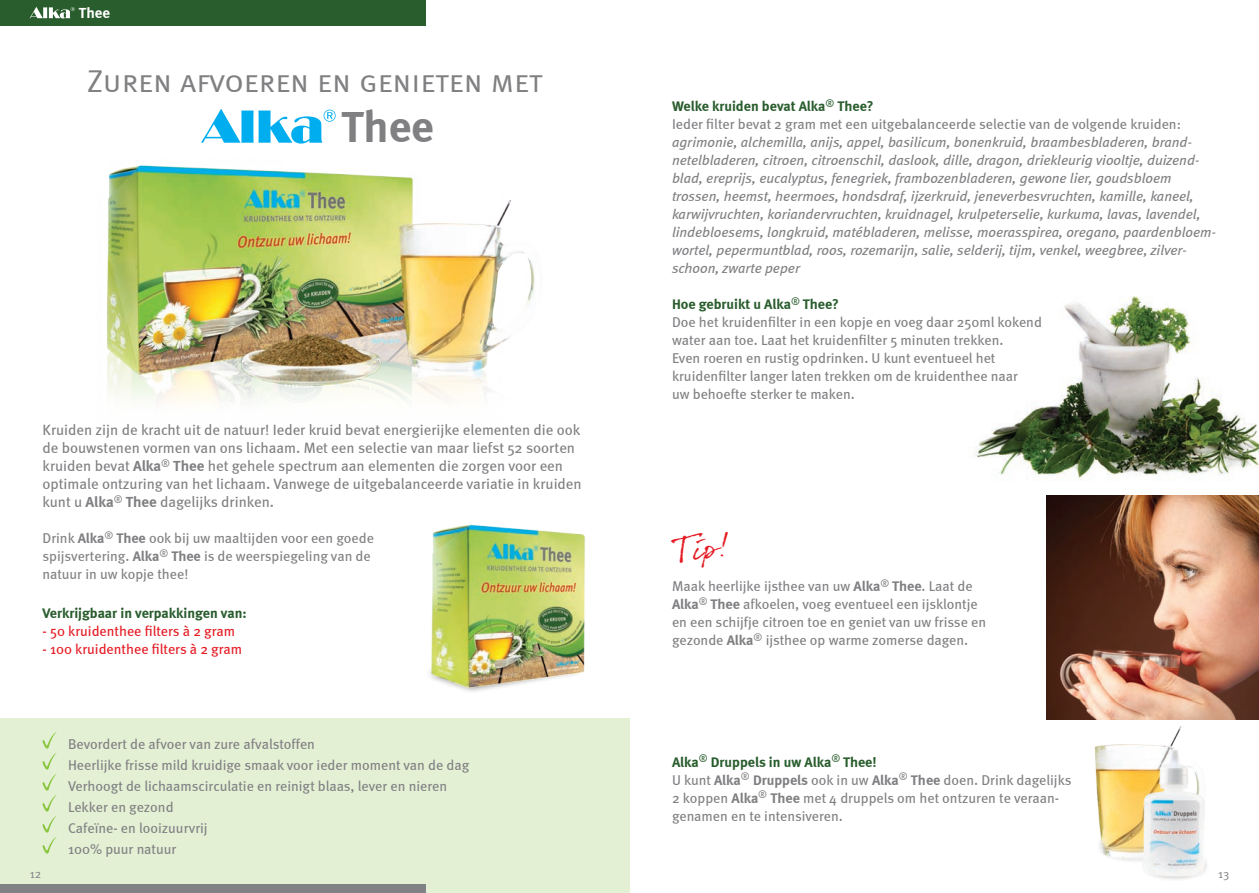
<style>
.page{position:relative;width:1259px;height:893px;background:#fff}
.page>*{position:absolute;margin:0;border:0;box-sizing:border-box;transform-origin:0 0}
.t1{font:700 44.7px "Meta";color:#808083}
.t2{font:31.5px "Meta Normal Caps";color:#808083}
.t3{font:31.5px "Dear Joefour";color:#e51a23}
.t4{font:15px/18px "Meta";color:#808083}
.t5{font:700 15px "Meta";color:#fff}
.t6{font:14.25px/18px "Meta";color:#808083}
.t7{font:italic 14.25px/18px "Meta";color:#808083}
.t8{font:700 14.25px "Meta";color:#295d2d}
.t9{font:14.25px "Meta";color:#e51a23}
.t10{font:12px "Meta Normal Caps";color:#808285}
.s1{font-weight:700}
</style>
<div class="page">
<img style="left:107px;top:165px;width:428px;height:237px">
<div style="left:0;top:719px;width:629px;height:174px;background:#e4f0d4"></div>
<svg style="left:42px;top:731px;width:15px;height:123px"></svg>
<svg style="left:201px;top:109px;width:135px;height:35px"></svg>
<div style="left:0;top:0;width:425px;height:26px;background:#295d2d"></div>
<div style="left:0;top:884px;width:425px;height:9px;background:#808285"></div>
<img style="left:430px;top:524px;width:155px;height:168px">
<svg style="left:30px;top:7px;width:45px;height:11px"></svg>
<img style="left:1087px;top:719px;width:125px;height:142px">
<img style="left:1133px;top:733px;width:78px;height:147px">
<img style="left:974px;top:296px;width:285px;height:185px">
<img style="left:1046px;top:496px;width:213px;height:223px">
<p class="t5" style="left:79px;top:4px;width:33px">Thee</p>
<p class="t2" style="left:87px;top:63px;width:458px">Zuren afvoeren en genieten met</p>
<p class="t1" style="left:341px;top:100px;width:94px">Thee</p>
<p class="t4" style="left:43px;top:421px;width:541px">Kruiden zijn de kracht uit de natuur! Ieder kruid bevat energierijke elementen die ook de bouwstenen vormen van ons lichaam. Met een selectie van maar liefst 52 soorten kruiden bevat <span class="s1">Alka</span><sup>®</sup> <span class="s1">Thee</span> het gehele spectrum aan elementen die zorgen voor een optimale ontzuring van het lichaam. Vanwege de uitgebalanceerde variatie in kruiden kunt u <span class="s1">Alka</span><sup>®</sup> <span class="s1">Thee</span> dagelijks drinken.</p>
<p class="t6" style="left:43px;top:529px;width:333px">Drink <span class="s1">Alka</span><sup>®</sup> <span class="s1">Thee</span> ook bij uw maaltijden voor een goede spijsvertering. <span class="s1">Alka</span><sup>®</sup> <span class="s1">Thee</span> is de weerspiegeling van de natuur in uw kopje thee!</p>
<p class="t8" style="left:43px;top:605px;width:206px">Verkrijgbaar in verpakkingen van:</p>
<p class="t9" style="left:43px;top:623px;width:194px">- 50 kruidenthee filters à 2 gram</p>
<p class="t9" style="left:43px;top:641px;width:201px">- 100 kruidenthee filters à 2 gram</p>
<p class="t10" style="left:30px;top:866px;width:13px">12</p>
<p class="t6" style="left:68px;top:734px;width:248px">Bevordert de afvoer van zure afvalstoffen</p>
<p class="t6" style="left:68px;top:755px;width:403px">Heerlijke frisse mild kruidige smaak voor ieder moment van de dag</p>
<p class="t6" style="left:68px;top:776px;width:381px">Verhoogt de lichaamscirculatie en reinigt blaas, lever en nieren</p>
<p class="t6" style="left:68px;top:797px;width:107px">Lekker en gezond</p>
<p class="t6" style="left:68px;top:818px;width:141px">Cafeïne- en looizuurvrij</p>
<p class="t6" style="left:68px;top:839px;width:110px">100% puur natuur</p>
<p class="t8" style="left:672px;top:98px;width:203px">Welke kruiden bevat Alka<sup>®</sup> Thee?</p>
<p class="t6" style="left:672px;top:115px;width:510px">Ieder filter bevat 2 gram met een uitgebalanceerde selectie van de volgende kruiden:</p>
<p class="t7" style="left:672px;top:133px;width:521px">agrimonie, alchemilla, anijs, appel, basilicum, bonenkruid, braambesbladeren, brand-</p>
<p class="t7" style="left:672px;top:151px;width:546px">netelbladeren, citroen, citroenschil, daslook, dille, dragon, driekleurig viooltje, duizend&shy;blad, ereprijs, eucalyptus, fenegriek, frambozenbladeren, gewone lier, goudsbloem trossen, heemst, heermoes, hondsdraf, ijzerkruid, jeneverbesvruchten, kamille, kaneel, karwijvruchten, koriandervruchten, kruidnagel, krulpeterselie, kurkuma, lavas, lavendel, lindebloesems, longkruid, matébladeren, melisse, moerasspirea, oregano, paardenbloem-</p>
<p class="t7" style="left:672px;top:241px;width:516px">wortel, pepermuntblad, roos, rozemarijn, salie, selderij, tijm, venkel, weegbree, zilver&shy;schoon, zwarte peper</p>
<p class="t8" style="left:672px;top:296px;width:168px">Hoe gebruikt u Alka<sup>®</sup> Thee?</p>
<p class="t6" style="left:672px;top:313px;width:371px">Doe het kruidenfilter in een kopje en voeg daar 250ml kokend water aan toe. Laat het kruidenfilter 5 minuten trekken.<br>Even roeren en rustig opdrinken. U kunt eventueel het kruidenfilter langer laten trekken om de kruidenthee naar<br>uw behoefte sterker te maken.</p>
<p class="t3" style="left:671px;top:534px;width:60px;rotate:-9deg">Tip!</p>
<p class="t6" style="left:672px;top:577px;width:307px">Maak heerlijke ijsthee van uw <span class="s1">Alka</span><sup>®</sup> <span class="s1">Thee</span>. Laat de<br><span class="s1">Alka</span><sup>®</sup> <span class="s1">Thee</span> afkoelen, voeg eventueel een ijsklontje</p>
<p class="t6" style="left:672px;top:613px;width:316px">en een schijfje citroen toe en geniet van uw frisse en gezonde <span class="s1">Alka</span><sup>®</sup> ijsthee op warme zomerse dagen.</p>
<p class="t8" style="left:672px;top:753px;width:206px">Alka<sup>®</sup> Druppels in uw Alka<sup>®</sup> Thee!</p>
<p class="t6" style="left:672px;top:770px;width:401px">U kunt <span class="s1">Alka</span><sup>®</sup> <span class="s1">Druppels</span> ook in uw <span class="s1">Alka</span><sup>®</sup> <span class="s1">Thee</span> doen. Drink dagelijks<br>2 koppen <span class="s1">Alka</span><sup>®</sup> <span class="s1">Thee</span> met 4 druppels om het ontzuren te veraan-</p>
<p class="t6" style="left:672px;top:806px;width:172px">genamen en te intensiveren.</p>
<p class="t10" style="left:1218px;top:866px;width:12px">13</p>
</div>
